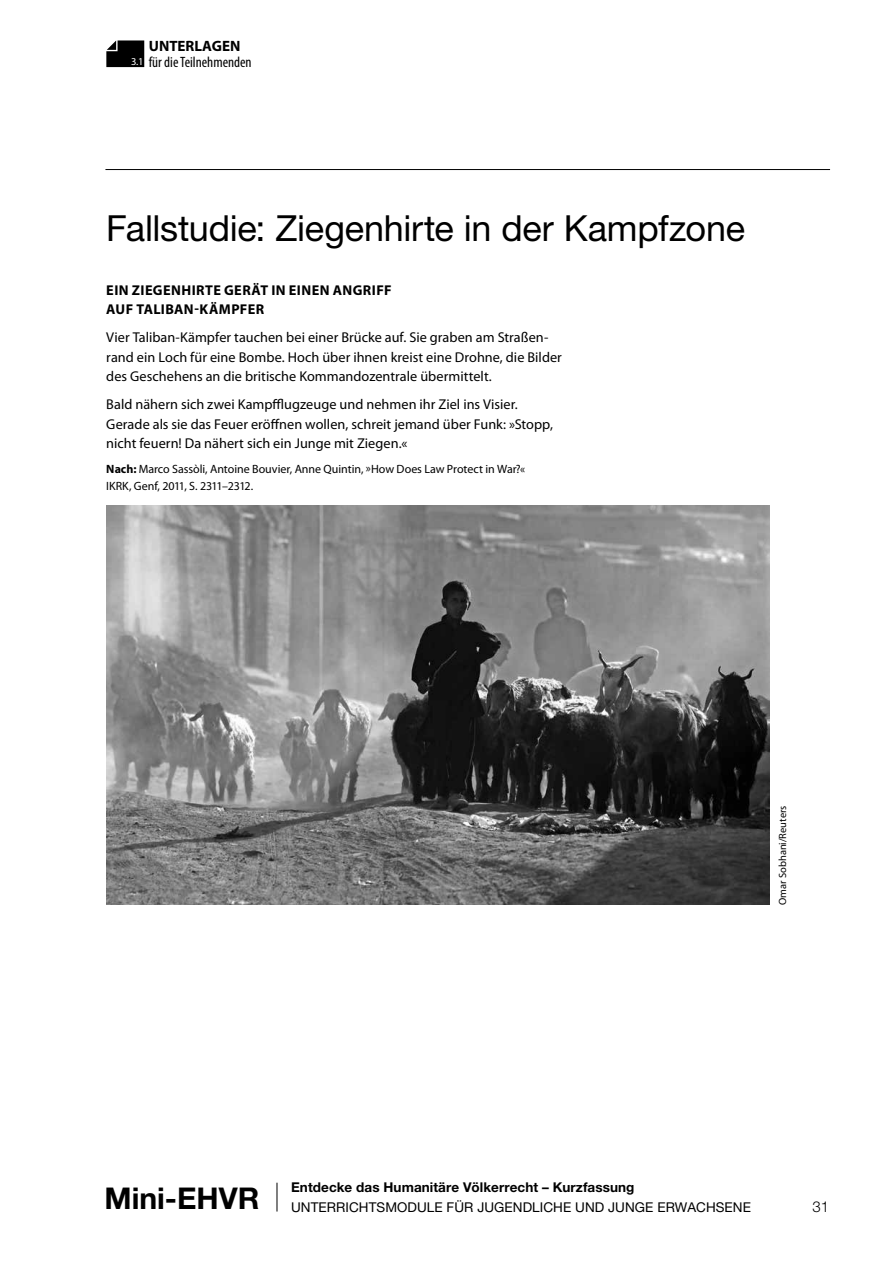
<style>
.page{position:relative;width:893px;height:1263px;background:#fff}
.page>*{position:absolute;margin:0;border:0;box-sizing:border-box;transform-origin:0 0}
.t1{font:36px "Helvetica Neue";letter-spacing:-.01em;color:#000}
.t2{font:700 30px "Helvetica Neue";color:#000}
.t3{font:condensed 15px/16.4px "Myriad Pro";color:#000;text-align:center}
.t4{font:300 15px "Helvetica Neue LT Std";color:#000}
.t5{font:14.25px/19.5px "Myriad Pro";letter-spacing:.005em;color:#000}
.t6{font:700 14.25px/19.5px "Myriad Pro";letter-spacing:.03em;color:#000}
.t7{font:13.5px "Helvetica Neue";letter-spacing:.005em;color:#000}
.t8{font:700 13.5px "Helvetica Neue";letter-spacing:.005em;color:#000}
.t9{font:12px/16.5px "Myriad Pro";letter-spacing:-.005em;color:#000}
.t10{font:10.5px "Myriad Pro";color:#000}
.s1{font-weight:700;font-stretch:normal}
.s2{font-stretch:normal;font-size:10.5px;color:#fff}
.s3{font-weight:700}
</style>
<div class="page">
<hr style="left:105px;top:169px;width:725px;height:1px;background:#000">
<svg style="left:277px;top:1183px;width:1px;height:28px"></svg>
<svg style="left:106px;top:40px;width:38px;height:27px"></svg>
<img style="left:106px;top:506px;width:664px;height:399px">
<p class="t3" style="left:131px;top:37px;width:122px"><span class="s1">UNTERLAGEN<br></span><span class="s2">3.1</span> für die Teilnehmenden</p>
<h1 class="t1" style="left:106px;top:207px;width:640px">Fallstudie: Ziegenhirte in der Kampfzone</h1>
<p class="t6" style="left:106px;top:280px;width:287px">EIN ZIEGENHIRTE GERÄT IN EINEN ANGRIFF<br>AUF TALIBAN-KÄMPFER</p>
<p class="t5" style="left:106px;top:327px;width:457px">Vier Taliban-Kämpfer tauchen bei einer Brücke auf. Sie graben am Straßen&shy;rand ein Loch für eine Bombe. Hoch über ihnen kreist eine Drohne, die Bilder des Geschehens an die britische Kommandozentrale übermittelt.</p>
<p class="t5" style="left:106px;top:394px;width:448px">Bald nähern sich zwei Kampfflugzeuge und nehmen ihr Ziel ins Visier.<br>Gerade als sie das Feuer eröffnen wollen, schreit jemand über Funk: »Stopp, nicht feuern! Da nähert sich ein Junge mit Ziegen.«</p>
<p class="t9" style="left:106px;top:461px;width:420px"><span class="s3">Nach:</span> Marco Sassòli, Antoine Bouvier, Anne Quintin, »How Does Law Protect in War?«<br>IKRK, Genf, 2011, S. 2311–2312.</p>
<p class="t10" style="left:776px;top:905px;width:101px;rotate:-90deg">Omar Sobhani/Reuters</p>
<h2 class="t2" style="left:105px;top:1180px;width:156px">Mini-EHVR</h2>
<p class="t8" style="left:291px;top:1179px;width:345px">Entdecke das Humanitäre Völkerrecht – Kurzfassung</p>
<p class="t7" style="left:291px;top:1199px;width:461px">UNTERRICHTSMODULE FÜR JUGENDLICHE UND JUNGE ERWACHSENE</p>
<p class="t4" style="left:812px;top:1197px;width:18px">31</p>
</div>
